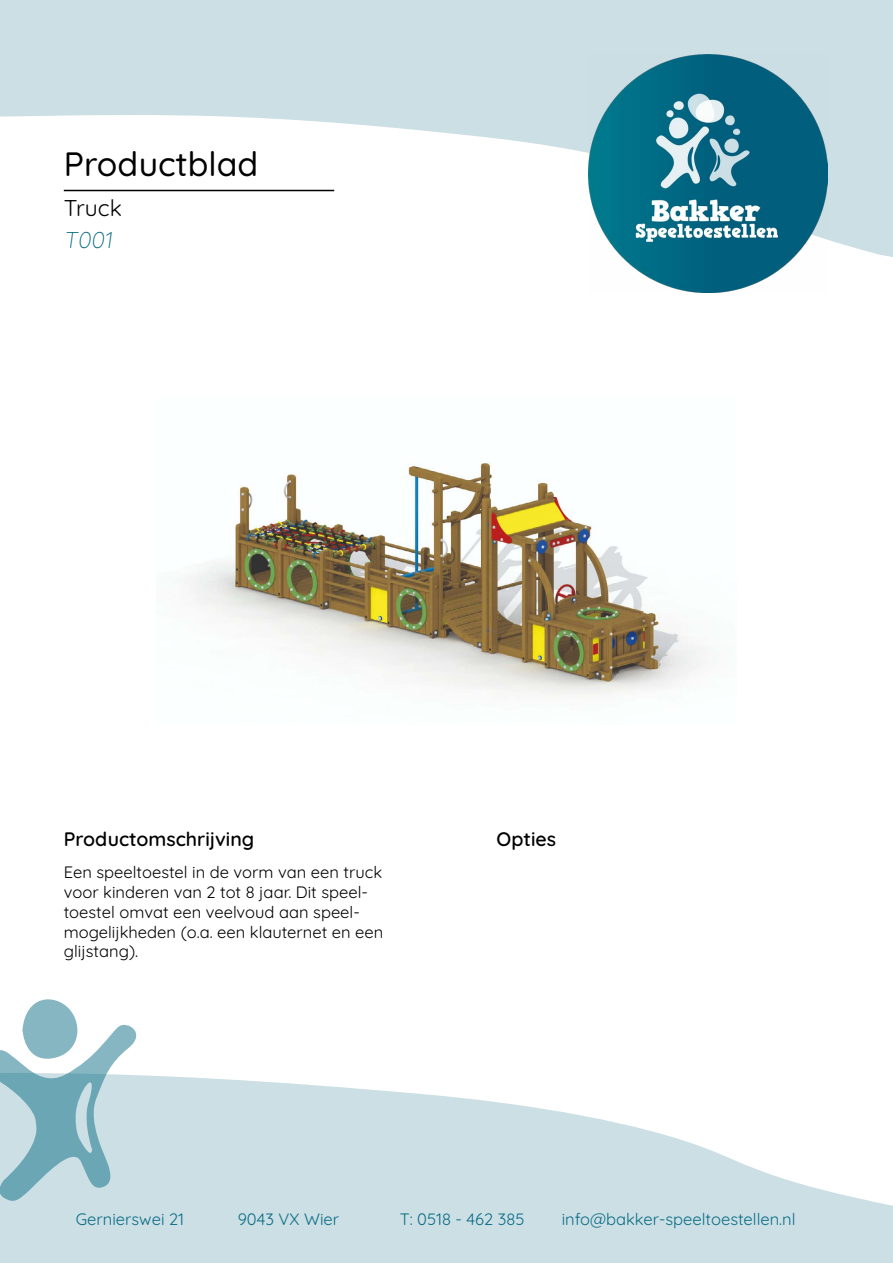
<style>
.page{position:relative;width:893px;height:1263px;background:#fff}
.page>*{position:absolute;margin:0;border:0;box-sizing:border-box;transform-origin:0 0}
.t1{font:500 33.75px "Quicksand";color:#000}
.t2{font:22.8px "Quicksand";color:#000}
.t3{font:300 22.8px "Quicksand";color:#0b6d85}
.t4{font:600 19.5px "Quicksand";color:#000}
.t5{font:16.5px/19.8px "Quicksand";color:#000}
.t6{font:16.5px "Quicksand";color:#0b6d85}
</style>
<div class="page">
<svg style="left:0;top:0;width:893px;height:257px;fill:#ccdfe5"></svg>
<img style="left:589px;top:54px;width:238px;height:238px">
<svg style="left:0;top:1075px;width:893px;height:188px;fill:#ccdfe5"></svg>
<svg style="left:0;top:999px;width:136px;height:202px"></svg>
<hr style="left:64px;top:190px;width:270px;height:1px;background:#000">
<img style="left:186px;top:463px;width:519px;height:236px">
<h1 class="t1" style="left:64px;top:138px;width:196px">Productblad</h1>
<h2 class="t2" style="left:64px;top:191px;width:60px">Truck</h2>
<h2 class="t3" style="left:64px;top:222px;width:54px">T001</h2>
<p class="t4" style="left:64px;top:823px;width:192px">Productomschrijving</p>
<p class="t4" style="left:497px;top:823px;width:61px">Opties</p>
<p class="t5" style="left:64px;top:861px;width:321px">Een speeltoestel in de vorm van een truck voor kinderen van 2 tot 8 jaar. Dit speel&shy;toestel omvat een veelvoud aan speel&shy;mogelijkheden (o.a. een klauternet en een glijstang).</p>
<p class="t6" style="left:76px;top:1207px;width:110px">Gernierswei 21</p>
<p class="t6" style="left:238px;top:1207px;width:103px">9043 VX Wier</p>
<p class="t6" style="left:400px;top:1207px;width:126px">T: 0518 - 462 385</p>
<p class="t6" style="left:562px;top:1207px;width:235px">info@bakker-speeltoestellen.nl</p>
</div>
